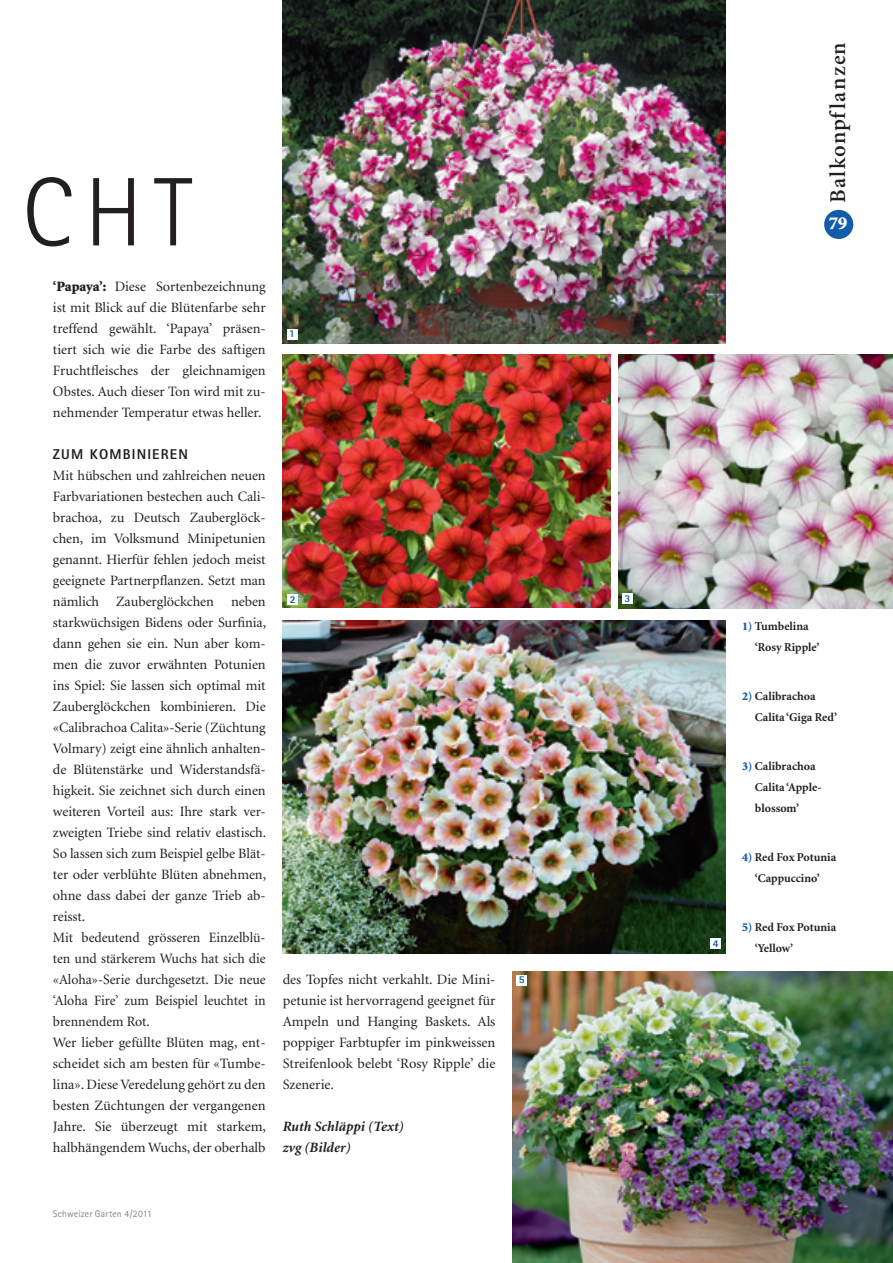
<style>
.page{position:relative;width:893px;height:1263px;background:#fff}
.page>*{position:absolute;margin:0;border:0;box-sizing:border-box;transform-origin:0 0}
.t1{font:300 97.5px "Rotis Sans Serif";color:#231f20}
.t2{font:600 22.5px "Minion";letter-spacing:.05em;color:#231f20}
.t3{font:900 18.3px "Minion";color:#fff}
.t4{font:14.25px/21px "Minion";letter-spacing:-.005em;color:#231f20;text-align:justify}
.t5{font:italic 700 14.25px/21px "Minion";color:#231f20}
.t6{font:800 14.25px "Rotis Sans Serif";letter-spacing:.08em;color:#231f20}
.t7{font:700 12px/21px "Minion";color:#231f20}
.t8{font:800 10.5px "Rotis Sans Serif";color:#135cab}
.t9{font:9.75px "Rotis Sans Serif";letter-spacing:.01em;color:#808285}
.s1{font-weight:900}
.s2{font-weight:900;color:#135cab}
</style>
<div class="page">
<div style="left:824px;top:210px;width:29px;height:29px;background:#135cab;border-radius:50%"></div>
<img style="left:283px;top:0;width:442px;height:343px">
<div style="left:287px;top:329px;width:10px;height:10px;background:#fff"></div>
<img style="left:283px;top:354px;width:327px;height:254px">
<div style="left:287px;top:594px;width:11px;height:11px;background:#fff"></div>
<img style="left:618px;top:354px;width:274px;height:254px">
<div style="left:622px;top:593px;width:10px;height:11px;background:#fff"></div>
<img style="left:283px;top:621px;width:442px;height:332px">
<div style="left:710px;top:938px;width:11px;height:11px;background:#fff"></div>
<img style="left:512px;top:971px;width:380px;height:292px">
<div style="left:516px;top:975px;width:11px;height:10px;background:#fff"></div>
<h1 class="t1" style="left:22px;top:178px;width:171px">CHT</h1>
<p class="t4" style="left:53px;top:278px;width:214px"><span class="s1">‘Papaya’:</span> Diese Sortenbezeichnung ist mit Blick auf die Blütenfarbe sehr treffend gewählt. ‘Papaya’ präsen&shy;tiert sich wie die Farbe des saftigen Fruchtfleisches der gleichnamigen Obstes. Auch dieser Ton wird mit zu&shy;nehmender Temperatur etwas heller.</p>
<p class="t6" style="left:53px;top:450px;width:136px">ZUM KOMBINIEREN</p>
<p class="t4" style="left:53px;top:467px;width:215px;text-align:left">Mit hübschen und zahlreichen neuen Farbvariationen bestechen auch Cali&shy;brachoa, zu Deutsch Zauberglöck&shy;chen, im Volksmund Minipetunien genannt. Hier für fehlen jedoch meist geeignete Partnerpflanzen. Setzt man nämlich Zauberglöckchen neben stark wüchsigen Bidens oder Surfinia, dann gehen sie ein. Nun aber kom&shy;men die zuvor erwähnten Potunien ins Spiel: Sie lassen sich optimal mit Zauberglöckchen kombinieren. Die «Calibrachoa Cali ta»-Serie (Züchtung Volmary) zeigt eine ähnlich anhalten&shy;de Blütenstärke und Widerstandsfä&shy;higkeit. Sie zeichnet sich durch einen weiteren Vorteil aus: Ihre stark ver&shy;zweigten Triebe sind relativ elastisch.<br>So lassen sich zum Beispiel gelbe Blät&shy;ter oder verblühte Blüten abnehmen, ohne dass dabei der ganze Trieb ab&shy;reisst.<br>Mit bedeutend grösseren Einzelblü&shy;ten und stärkerem Wuchs hat sich die «Aloha»-Serie durchgesetzt. Die neue ‘Aloha Fire’ zum Beispiel leuchtet in brennendem Rot.<br>Wer lieber gefüllte Blüten mag, ent&shy;scheidet sich am besten für «Tumbe&shy;lina». Diese Veredelung gehört zu den besten Züchtungen der vergangenen Jahre. Sie überzeugt mit starkem, halbhängendem Wuchs, der oberhalb</p>
<p class="t8" style="left:289px;top:330px;width:7px">1</p>
<p class="t8" style="left:290px;top:595px;width:7px">2</p>
<p class="t8" style="left:624px;top:594px;width:7px">3</p>
<p class="t4" style="left:283px;top:971px;width:214px">des Topfes nicht verkahlt. Die Mini&shy;petunie ist hervorragend geeignet für Ampeln und Hanging Baskets. Als poppiger Farbtupfer im pinkweissen Streifenlook belebt ‘Rosy Ripple’ die Szenerie.</p>
<p class="t5" style="left:283px;top:1118px;width:123px">Ruth Schläppi (Text) zvg (Bilder)</p>
<p class="t8" style="left:519px;top:976px;width:7px">5</p>
<p class="t9" style="left:53px;top:1210px;width:100px">Schweizer Garten 4/2011</p>
<h2 class="t2" style="left:829px;top:203px;width:162px;rotate:-90deg">Balkonpflanzen</h2>
<p class="t3" style="left:829px;top:216px;width:20px">79</p>
<p class="t8" style="left:712px;top:940px;width:7px">4</p>
<p class="t7" style="left:755px;top:617px;width:66px;text-indent:-13px"><span class="s2">1)</span> Tumbelina ‘Rosy Ripple’</p>
<p class="t7" style="left:755px;top:687px;width:84px;text-indent:-13px"><span class="s2">2)</span> Calibrachoa<br>Calita ‘Giga Red’</p>
<p class="t7" style="left:755px;top:757px;width:68px;text-indent:-13px"><span class="s2">3)</span> Calibrachoa<br>Calita ‘Apple&shy;blossom’</p>
<p class="t7" style="left:742px;top:848px;width:96px;text-align:center"><span class="s2">4)</span> Red Fox Potunia ‘Cappuccino’</p>
<p class="t7" style="left:755px;top:918px;width:83px;text-indent:-13px"><span class="s2">5)</span> Red Fox Potunia ‘Yellow’</p>
</div>
